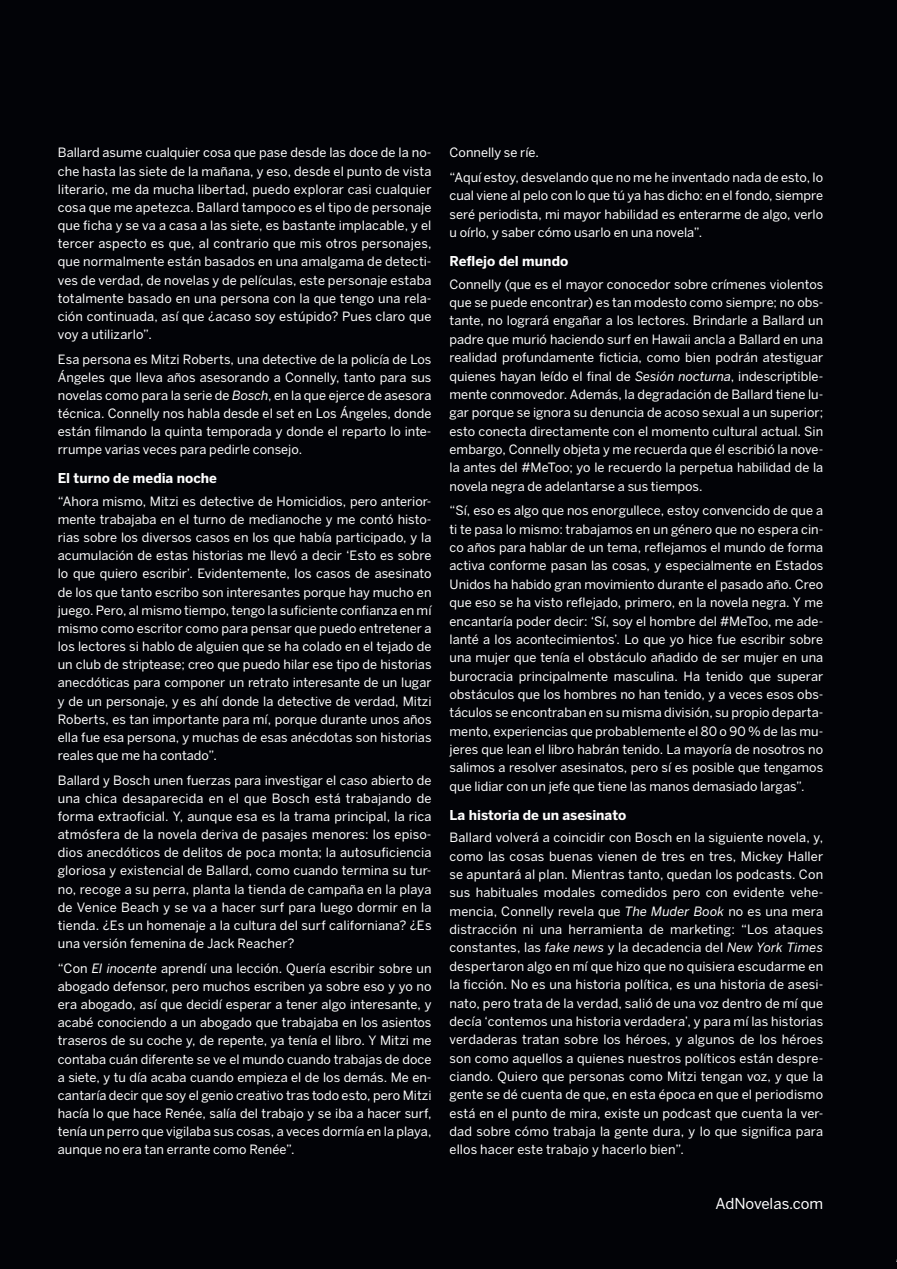
<style>
.page{position:relative;width:897px;height:1269px;background:#fff}
.page>*{position:absolute;margin:0;border:0;box-sizing:border-box;transform-origin:0 0}
.t1{font:15px "Benton Sans";color:#fff}
.respuesta{font:700 13.5px "Benton Sans";color:#fff}
.respuesta-2{font:12.75px/18.1px "Benton Sans";color:#fff;text-align:justify}
.s1{font-style:italic}
</style>
<div class="page">
<div style="left:0;top:0;width:897px;height:1268px;background:#020307"></div>
<p class="respuesta-2" style="left:58px;top:143px;width:375px">Ballard asume cualquier cosa que pase desde las doce de la no&shy;che hasta las siete de la mañana, y eso, desde el punto de vista literario, me da mucha libertad, puedo explorar casi cualquier cosa que me apetezca. Ballard tampoco es el tipo de personaje que ficha y se va a casa a las siete, es bastante implacable, y el tercer aspecto es que, al contrario que mis otros personajes, que normalmente están basados en una amalgama de detecti&shy;ves de verdad, de novelas y de películas, este personaje estaba totalmente basado en una persona con la que tengo una rela&shy;ción continuada, así que ¿acaso soy estúpido? Pues claro que voy a utilizarlo”.</p>
<p class="respuesta-2" style="left:58px;top:349px;width:375px">Esa persona es Mitzi Roberts, una detective de la policía de Los Ángeles que lleva años asesorando a Connelly, tanto para sus novelas como para la serie de <span class="s1">Bosch</span>, en la que ejerce de asesora técnica. Connelly nos habla desde el set en Los Ángeles, donde están filmando la quinta temporada y donde el reparto lo inte&shy;rrumpe varias veces para pedirle consejo.</p>
<p class="respuesta" style="left:58px;top:470px;width:161px">El turno de media noche</p>
<p class="respuesta-2" style="left:58px;top:491px;width:375px">“Ahora mismo, Mitzi es detective de Homicidios, pero anterior&shy;mente trabajaba en el turno de medianoche y me contó histo&shy;rias sobre los diversos casos en los que había participado, y la acumulación de estas historias me llevó a decir ‘Esto es sobre lo que quiero escribir’. Evidentemente, los casos de asesinato de los que tanto escribo son interesantes porque hay mucho en juego. Pero, al mismo tiempo, tengo la suficiente confianza en mí mismo como escritor como para pensar que puedo entretener a los lectores si hablo de alguien que se ha colado en el tejado de un club de striptease; creo que puedo hilar ese tipo de historias anecdóticas para componer un retrato interesante de un lugar y de un personaje, y es ahí donde la detective de verdad, Mitzi Roberts, es tan importante para mí, porque durante unos años ella fue esa persona, y muchas de esas anécdotas son historias reales que me ha contado”.</p>
<p class="respuesta-2" style="left:58px;top:770px;width:375px">Ballard y Bosch unen fuerzas para investigar el caso abierto de una chica desaparecida en el que Bosch está trabajando de forma extraoficial. Y, aunque esa es la trama principal, la rica atmósfera de la novela deriva de pasajes menores: los episo&shy;dios anecdóticos de delitos de poca monta; la autosuficiencia gloriosa y existencial de Ballard, como cuando termina su tur&shy;no, recoge a su perra, planta la tienda de campaña en la playa de Venice Beach y se va a hacer surf para luego dormir en la tienda. ¿Es un homenaje a la cultura del surf californiana? ¿Es una versión femenina de Jack Reacher?</p>
<p class="respuesta-2" style="left:58px;top:958px;width:375px">“Con <span class="s1">El inocente</span> aprendí una lección. Quería escribir sobre un abogado defensor, pero muchos escriben ya sobre eso y yo no era abogado, así que decidí esperar a tener algo interesante, y acabé conociendo a un abogado que trabajaba en los asientos traseros de su coche y, de repente, ya tenía el libro. Y Mitzi me contaba cuán diferente se ve el mundo cuando trabajas de doce a siete, y tu día acaba cuando empieza el de los demás. Me en&shy;cantaría decir que soy el genio creativo tras todo esto, pero Mitzi hacía lo que hace Renée, salía del trabajo y se iba a hacer surf, tenía un perro que vigilaba sus cosas, a veces dormía en la playa, aunque no era tan errante como Renée”.</p>
<p class="respuesta-2" style="left:449px;top:143px;width:91px">Connelly se ríe.</p>
<p class="respuesta-2" style="left:449px;top:168px;width:375px">“Aquí estoy, desvelando que no me he inventado nada de esto, lo cual viene al pelo con lo que tú ya has dicho: en el fondo, siempre seré periodista, mi mayor habilidad es enterarme de algo, verlo u oírlo, y saber cómo usarlo en una novela”.</p>
<p class="respuesta" style="left:449px;top:253px;width:120px">Reflejo del mundo</p>
<p class="respuesta-2" style="left:449px;top:275px;width:375px">Connelly (que es el mayor conocedor sobre crímenes violentos que se puede encontrar) es tan modesto como siempre; no obs&shy;tante, no logrará engañar a los lectores. Brindarle a Ballard un padre que murió haciendo surf en Hawaii ancla a Ballard en una realidad profundamente ficticia, como bien podrán atestiguar quienes hayan leído el final de <span class="s1">Sesión nocturna</span>, indescriptible&shy;mente conmovedor. Además, la degradación de Ballard tiene lu&shy;gar porque se ignora su denuncia de acoso sexual a un superior; esto conecta directamente con el momento cultural actual. Sin embargo, Connelly objeta y me recuerda que él escribió la nove&shy;la antes del #MeToo; yo le recuerdo la perpetua habilidad de la novela negra de adelantarse a sus tiempos.</p>
<p class="respuesta-2" style="left:449px;top:501px;width:375px">“Sí, eso es algo que nos enorgullece, estoy convencido de que a ti te pasa lo mismo: trabajamos en un género que no espera cin&shy;co años para hablar de un tema, reflejamos el mundo de forma activa conforme pasan las cosas, y especialmente en Estados Unidos ha habido gran movimiento durante el pasado año. Creo que eso se ha visto reflejado, primero, en la novela negra. Y me encantaría poder decir: ‘Sí, soy el hombre del #MeToo, me ade&shy;lanté a los acontecimientos’. Lo que yo hice fue escribir sobre una mujer que tenía el obstáculo añadido de ser mujer en una burocracia principalmente masculina. Ha tenido que superar obstáculos que los hombres no han tenido, y a veces esos obs&shy;táculos se encontraban en su misma división, su propio departa&shy;mento, experiencias que probablemente el 80 o 90 % de las mu&shy;jeres que lean el libro habrán tenido. La mayoría de nosotros no salimos a resolver asesinatos, pero sí es posible que tengamos que lidiar con un jefe que tiene las manos demasiado largas”.</p>
<p class="respuesta" style="left:449px;top:806px;width:178px">La historia de un asesinato</p>
<p class="respuesta-2" style="left:449px;top:828px;width:375px">Ballard volverá a coincidir con Bosch en la siguiente novela, y, como las cosas buenas vienen de tres en tres, Mickey Haller se apuntará al plan. Mientras tanto, quedan los podcasts. Con sus habituales modales comedidos pero con evidente vehe&shy;mencia, Connelly revela que <span class="s1">The Muder Book</span> no es una mera distracción ni una herramienta de marketing: “Los ataques constantes, las <span class="s1">fake news</span> y la decadencia del <span class="s1">New York Times </span>despertaron algo en mí que hizo que no quisiera escudarme en la ficción. No es una historia política, es una historia de asesi&shy;nato, pero trata de la verdad, salió de una voz dentro de mí que decía ‘contemos una historia verdadera’, y para mí las historias verdaderas tratan sobre los héroes, y algunos de los héroes son como aquellos a quienes nuestros políticos están despre&shy;ciando. Quiero que personas como Mitzi tengan voz, y que la gente se dé cuenta de que, en esta época en que el periodismo está en el punto de mira, existe un podcast que cuenta la ver&shy;dad sobre cómo trabaja la gente dura, y lo que significa para ellos hacer este trabajo y hacerlo bien”.</p>
<p class="t1" style="left:715px;top:1193px;width:109px">AdNovelas.com</p>
</div>
